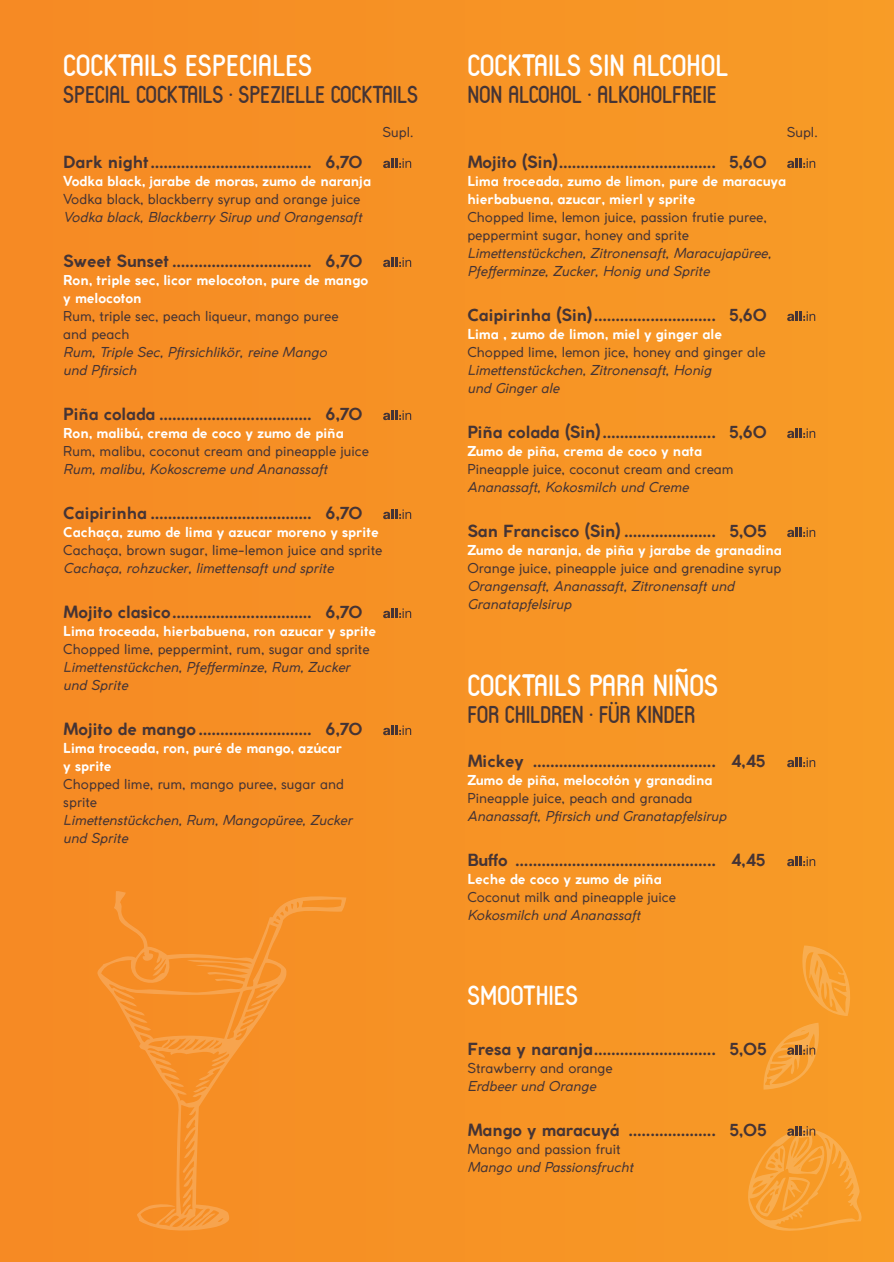
<style>
.page{position:relative;width:894px;height:1262px;background:#f79325}
.page>*{position:absolute;margin:0;border:0;box-sizing:border-box;transform-origin:0 0}
._2_col_tbs{font:700 30px "Reef";color:#fff}
._2_col_tbs-2{font:700 27px "Reef";color:#fff}
._2_col_tbs-3{font:700 24px "Reef";letter-spacing:-.01em;color:#453435}
.Precios{font:700 16.5px "Coco Gothic";color:#453435}
.Precios-2{font:italic 13.5px/18px "Coco Gothic";color:#453435}
.Precios-3{font:13.5px/18px "Coco Gothic";color:#453435}
.Precios-4{font:700 13.5px/18px "Coco Gothic";color:#fff}
._2_col_tbs-4{font:13.5px "Coco Gothic";color:#453435}
.s1{font-weight:700;color:#fff}
.s2{font-style:italic}
.s3{font-weight:400;color:#453435}
.s4{font-weight:400;font-style:italic;color:#453435}
.s5{font-style:normal}
.s6{font-weight:700;font-style:normal;color:#fff}
</style>
<div class="page">
<svg style="left:802px;top:945px;width:48px;height:71px"></svg>
<svg style="left:383px;top:158px;width:28px;height:10px"></svg>
<svg style="left:383px;top:257px;width:28px;height:10px"></svg>
<svg style="left:383px;top:410px;width:28px;height:10px"></svg>
<svg style="left:383px;top:509px;width:28px;height:10px"></svg>
<svg style="left:383px;top:608px;width:28px;height:10px"></svg>
<svg style="left:383px;top:725px;width:28px;height:10px"></svg>
<svg style="left:97px;top:891px;width:249px;height:340px"></svg>
<svg style="left:787px;top:158px;width:28px;height:10px"></svg>
<svg style="left:787px;top:311px;width:28px;height:10px"></svg>
<svg style="left:787px;top:428px;width:28px;height:10px"></svg>
<svg style="left:787px;top:527px;width:28px;height:10px"></svg>
<svg style="left:787px;top:757px;width:28px;height:10px"></svg>
<svg style="left:787px;top:856px;width:28px;height:10px"></svg>
<svg style="left:763px;top:1023px;width:56px;height:67px"></svg>
<svg style="left:748px;top:1126px;width:114px;height:105px"></svg>
<p class="_2_col_tbs" style="left:63px;top:47px;width:250px">COCKTAILS ESPECIALES</p>
<p class="_2_col_tbs-3" style="left:63px;top:80px;width:356px">SPECIAL COCKTAILS · SPEZIELLE COCKTAILS</p>
<p class="_2_col_tbs-4" style="left:382px;top:122px;width:33px">Supl.</p>
<p class="_2_col_tbs-4" style="left:786px;top:122px;width:33px">Supl.</p>
<p class="Precios" style="left:63px;top:150px;width:301px">Dark night..................................... 6,70</p>
<p class="Precios-3" style="left:63px;top:172px;width:309px"><span class="s1">Vodka black, jarabe de moras, zumo de naranja<br></span>Vodka black, blackberry syrup and orange juice<br><span class="s2">Vodka black, Blackberry Sirup und Orangensaft</span></p>
<p class="Precios" style="left:63px;top:249px;width:301px">Sweet Sunset ................................ 6,70</p>
<p class="Precios-4" style="left:63px;top:271px;width:306px">Ron, triple sec, licor melocoton, pure de mango y melocoton<br><span class="s3">Rum, triple sec, peach liqueur, mango puree<br>and peach<br></span><span class="s4">Rum, Triple Sec, Pfirsichlikör, reine Mango<br>und Pfirsich</span></p>
<p class="Precios" style="left:63px;top:402px;width:301px">Piña colada ................................... 6,70</p>
<p class="Precios-3" style="left:63px;top:424px;width:307px"><span class="s1">Ron, malibú, crema de coco y zumo de piña<br></span>Rum, malibu, coconut cream and pineapple juice<br><span class="s2">Rum, malibu, Kokoscreme und Ananassaft</span></p>
<p class="Precios" style="left:63px;top:501px;width:301px">Caipirinha ..................................... 6,70</p>
<p class="Precios-3" style="left:63px;top:523px;width:320px"><span class="s1">Cachaça, zumo de lima y azucar moreno y sprite<br></span>Cachaça, brown sugar, lime-lemon juice and sprite<br><span class="s2">Cachaça, rohzucker, limettensaft und sprite</span></p>
<p class="Precios" style="left:63px;top:600px;width:301px">Mojito clasico................................ 6,70</p>
<p class="Precios-4" style="left:63px;top:622px;width:314px">Lima troceada, hierbabuena, ron azucar y sprite<br><span class="s3">Chopped lime, peppermint, rum, sugar and sprite<br></span><span class="s4">Limettenstückchen, Pfefferminze, Rum, Zucker</span></p>
<p class="Precios-2" style="left:63px;top:676px;width:66px">und Sprite</p>
<p class="Precios" style="left:63px;top:717px;width:301px">Mojito de mango .......................... 6,70</p>
<p class="Precios-4" style="left:63px;top:739px;width:280px">Lima troceada, ron, puré de mango, azúcar</p>
<p class="Precios-3" style="left:63px;top:757px;width:282px"><span class="s1">y sprite<br></span>Chopped lime, rum, mango puree, sugar and</p>
<p class="Precios-2" style="left:63px;top:793px;width:290px"><span class="s5">sprite<br></span>Limettenstückchen, Rum, Mangopüree, Zucker</p>
<p class="Precios-2" style="left:63px;top:829px;width:66px">und Sprite</p>
<p class="_2_col_tbs" style="left:467px;top:47px;width:263px">COCKTAILS SIN ALCOHOL</p>
<p class="_2_col_tbs-3" style="left:467px;top:80px;width:251px">NON ALCOHOL · ALKOHOLFREIE</p>
<p class="Precios" style="left:467px;top:150px;width:301px">Mojito (Sin).................................... 5,60</p>
<p class="Precios-2" style="left:467px;top:172px;width:320px"><span class="s6">Lima troceada, zumo de limon, pure de maracuya hierbabuena, azucar, mierl y sprite<br></span><span class="s5">Chopped lime, lemon juice, passion frutie puree, peppermint sugar, honey and sprite </span>Limettenstückchen, Zitronensaft, Maracujapüree, Pfefferminze, Zucker, Honig und Sprite</p>
<p class="Precios" style="left:467px;top:303px;width:301px">Caipirinha (Sin)............................ 5,60</p>
<p class="Precios-2" style="left:467px;top:325px;width:300px"><span class="s6">Lima , zumo de limon, miel y ginger ale </span><span class="s5">Chopped lime, lemon jice, honey and ginger ale </span>Limettenstückchen, Zitronensaft, Honig<br>und Ginger ale</p>
<p class="Precios" style="left:467px;top:420px;width:301px">Piña colada (Sin).......................... 5,60</p>
<p class="Precios-3" style="left:467px;top:442px;width:268px"><span class="s1">Zumo de piña, crema de coco y nata<br></span>Pineapple juice, coconut cream and cream<br><span class="s2">Ananassaft, Kokosmilch und Creme</span></p>
<p class="Precios" style="left:467px;top:519px;width:301px">San Francisco (Sin) ..................... 5,05</p>
<p class="Precios-2" style="left:467px;top:541px;width:316px"><span class="s6">Zumo de naranja, de piña y jarabe de granadina </span><span class="s5">Orange juice, pineapple juice and grenadine syrup </span>Orangensaft, Ananassaft, Zitronensaft und Granatapfelsirup</p>
<p class="_2_col_tbs" style="left:467px;top:666px;width:252px">COCKTAILS PARA NIÑOS</p>
<p class="_2_col_tbs-3" style="left:467px;top:699px;width:229px">FOR CHILDREN · FÜR KINDER</p>
<p class="Precios" style="left:467px;top:749px;width:299px">Mickey .......................................... 4,45</p>
<p class="Precios-2" style="left:467px;top:771px;width:261px"><span class="s6">Zumo de piña, melocotón y granadina<br></span><span class="s5">Pineapple juice, peach and granada<br></span>Ananassaft, Pfirsich und Granatapfelsirup</p>
<p class="Precios" style="left:467px;top:848px;width:299px">Buffo .............................................. 4,45</p>
<p class="Precios-3" style="left:467px;top:870px;width:210px"><span class="s1">Leche de coco y zumo de piña<br></span>Coconut milk and pineapple juice<br><span class="s2">Kokosmilch und Ananassaft</span></p>
<p class="_2_col_tbs-2" style="left:467px;top:978px;width:112px">SMOOTHIES</p>
<p class="Precios" style="left:467px;top:1036px;width:301px">Fresa y naranja............................ 5,05</p>
<p class="Precios-3" style="left:467px;top:1059px;width:147px">Strawberry and orange<br><span class="s2">Erdbeer und Orange</span></p>
<p class="Precios" style="left:467px;top:1117px;width:301px">Mango y maracuyá .................... 5,05</p>
<p class="Precios-2" style="left:467px;top:1140px;width:167px"><span class="s5">Mango and passion fruit<br></span>Mango und Passionsfrucht</p>
</div>
